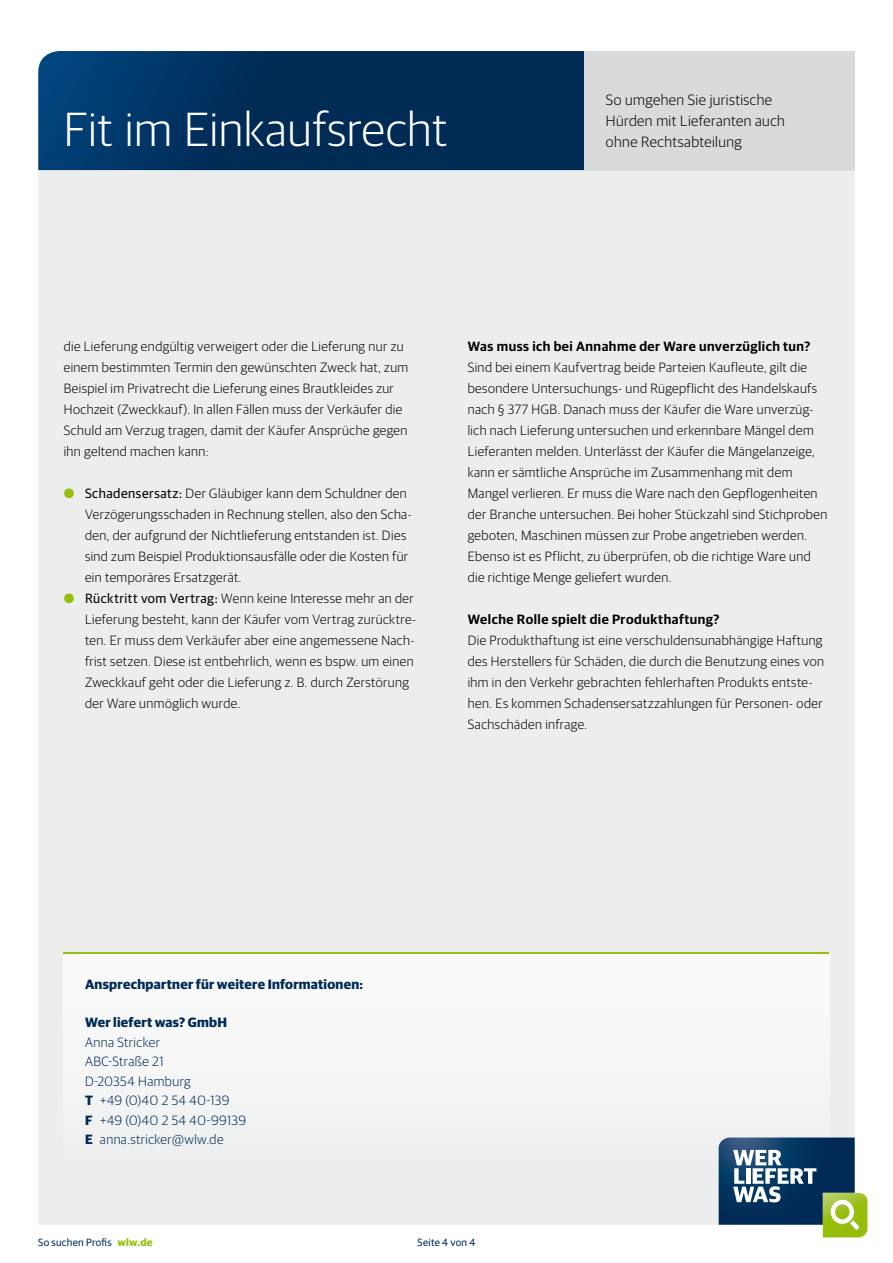
<style>
.page{position:relative;width:893px;height:1263px;background:#fff}
.page>*{position:absolute;margin:0;border:0;box-sizing:border-box;transform-origin:0 0}
.t1{font:300 48px "Guardian Sans";letter-spacing:.01em;color:#fff}
.t2{font:300 15px/21px "Guardian Sans";letter-spacing:.025em;color:#000}
.t3{font:300 13.5px/21px "Guardian Sans";letter-spacing:.03em;color:#000}
.t4{font:300 13.5px/19.5px "Guardian Sans";letter-spacing:.03em;color:#002b55}
.t5{font:600 13.5px "Guardian Sans";letter-spacing:.035em;color:#000}
.t6{font:700 13.5px "Guardian Sans";letter-spacing:.02em;color:#002b55}
.t7{font:10.5px "Guardian Sans";letter-spacing:.025em;color:#002b55}
.s1{color:#97bf0d}
.s2{font-weight:400}
.s3{font-weight:700}
.s4{font-weight:700;color:#97bf0d}
</style>
<div class="page">
<div style="left:38px;top:170px;width:817px;height:1055px;background:#eceded"></div>
<svg style="left:38px;top:51px;width:547px;height:119px;background:#00305d"></svg>
<div style="left:64px;top:952px;width:765px;height:213px;background:#f6f6f7"></div>
<hr style="left:64px;top:952px;width:765px;height:2px;background:#97bf0d">
<svg style="left:719px;top:1137px;width:148px;height:100px"></svg>
<div style="left:585px;top:51px;width:270px;height:119px;background:#d9dadb"></div>
<h1 class="t1" style="left:64px;top:97px;width:385px">Fit im Einkaufsrecht</h1>
<p class="t2" style="left:606px;top:88px;width:180px">So umgehen Sie juristische<br>Hürden mit Lieferanten auch ohne Rechtsabteilung</p>
<p class="t3" style="left:64px;top:335px;width:346px">die Lieferung endgültig verweigert oder die Lieferung nur zu einem bestimmten Termin den gewünschten Zweck hat, zum Beispiel im Privatrecht die Lieferung eines Brautkleides zur Hochzeit (Zweckkauf). In allen Fällen muss der Verkäufer die Schuld am Verzug tragen, damit der Käufer Ansprüche gegen ihn geltend machen kann:</p>
<p class="t3" style="left:85px;top:482px;width:328px;text-indent:-21px"><span class="s1">●</span> <span class="s2">Schadensersatz:</span> Der Gläubiger kann dem Schuldner den Verzögerungsschaden in Rechnung stellen, also den Scha&shy;den, der aufgrund der Nichtlieferung entstanden ist. Dies sind zum Beispiel Produktionsausfälle oder die Kosten für ein temporäres Ersatzgerät.</p>
<p class="t3" style="left:85px;top:587px;width:333px;text-indent:-21px"><span class="s1">●</span> <span class="s2">Rücktritt vom Vertrag:</span> Wenn keine Interesse mehr an der Lieferung besteht, kann der Käufer vom Vertrag zurücktre&shy;ten. Er muss dem Verkäufer aber eine angemessene Nach&shy;frist setzen. Diese ist entbehrlich, wenn es bspw. um einen Zweckkauf geht oder die Lieferung z. B. durch Zerstörung der Ware unmöglich wurde.</p>
<p class="t5" style="left:468px;top:336px;width:344px">Was muss ich bei Annahme der Ware unverzüglich tun?</p>
<p class="t3" style="left:468px;top:356px;width:361px">Sind bei einem Kaufvertrag beide Parteien Kaufleute, gilt die besondere Untersuchungs- und Rügepflicht des Handelskaufs nach § 377 HGB. Danach muss der Käufer die Ware unverzüg&shy;lich nach Lieferung untersuchen und erkennbare Mängel dem Lieferanten melden. Unterlässt der Käufer die Mängelanzeige, kann er sämtliche Ansprüche im Zusammenhang mit dem Mangel verlieren. Er muss die Ware nach den Gepflogenheiten der Branche untersuchen. Bei hoher Stückzahl sind Stichproben geboten, Maschinen müssen zur Probe angetrieben werden.<br>Ebenso ist es Pflicht, zu überprüfen, ob die richtige Ware und die richtige Menge geliefert wurden.</p>
<p class="t5" style="left:468px;top:609px;width:253px">Welche Rolle spielt die Produkthaftung?</p>
<p class="t3" style="left:468px;top:629px;width:358px">Die Produkthaftung ist eine verschuldensunabhängige Haftung des Herstellers für Schäden, die durch die Benutzung eines von ihm in den Verkehr gebrachten fehlerhaften Produkts entste&shy;hen. Es kommen Schadensersatzzahlungen für Personen- oder Sachschäden infrage.</p>
<p class="t6" style="left:85px;top:974px;width:280px">Ansprechpartner für weitere Informationen:</p>
<p class="t6" style="left:85px;top:1012px;width:144px">Wer liefert was? GmbH</p>
<p class="t4" style="left:85px;top:1031px;width:162px">Anna Stricker<br>ABC-Straße 21<br>D-20354 Hamburg<br><span class="s3">T</span> +49 (0)40 2 54 40-139<br><span class="s3">F</span> +49 (0)40 2 54 40-99139<br><span class="s3">E</span> anna.stricker@wlw.de</p>
<p class="t7" style="left:38px;top:1234px;width:116px">So suchen Profis <span class="s4">wlw.de</span></p>
<p class="t7" style="left:418px;top:1234px;width:59px">Seite 4 von 4</p>
</div>
